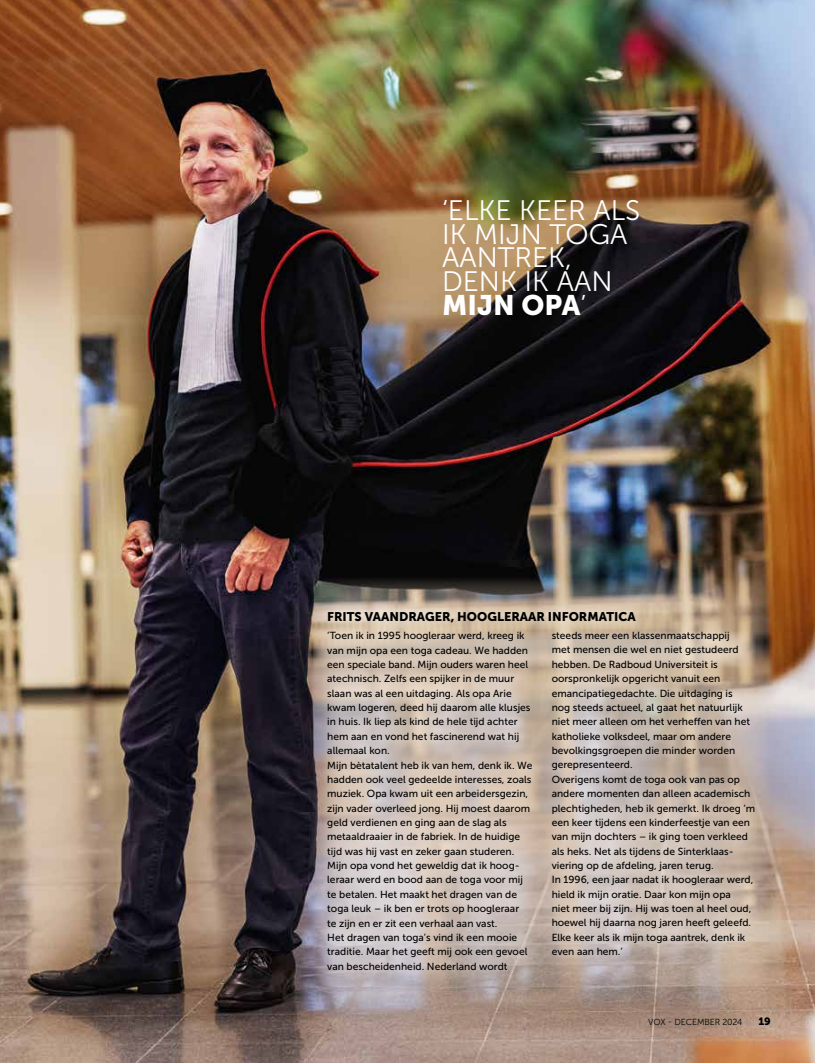
<style>
.page{position:relative;width:815px;height:1063px;background:#fff}
.page>*{position:absolute;margin:0;border:0;box-sizing:border-box;transform-origin:0 0}
.t1{font:28.12px/23.6px "Museo Sans 300";color:#fff}
.t2{font:28.12px "Museo Sans 900";color:#fff}
.t3{font:12.5px "Museo Sans 900";color:#000}
.t4{font:10.62px "Museo Sans 900";color:#000}
.t5{font:10.25px/14.4px "Museo Sans 500";color:#000}
.t6{font:8.75px "Museo Sans 300";letter-spacing:-.01em;color:#000}
.s1{font-family:"Museo Sans 300"}
</style>
<div class="page">
<img style="left:0;top:0;width:815px;height:1063px">
<img style="left:313px;top:577px;width:458px;height:486px">
<svg style="left:315px;top:599px;width:452px;height:383px;background:#cabbb0"></svg>
<h1 class="t1" style="left:442px;top:199px;width:200px">‘ELKE KEER ALS<br>IK MIJN TOGA<br>AANTREK,<br>DENK IK AAN</h1>
<h1 class="t2" style="left:442px;top:289px;width:146px">MIJN OPA<span class="s1">’</span></h1>
<p class="t3" style="left:327px;top:610px;width:310px">FRITS VAANDRAGER, HOOGLERAAR INFORMATICA</p>
<p class="t5" style="left:327px;top:629px;width:207px">‘Toen ik in 1995 hoogleraar werd, kreeg ik van mijn opa een toga cadeau. We hadden een speciale band. Mijn ouders waren heel atechnisch. Zelfs een spijker in de muur slaan was al een uitdaging. Als opa Arie kwam logeren, deed hij daarom alle klusjes in huis. Ik liep als kind de hele tijd achter hem aan en vond het fascinerend wat hij allemaal kon.<br>Mijn bètatalent heb ik van hem, denk ik. We hadden ook veel gedeelde interesses, zoals muziek. Opa kwam uit een arbeidersgezin, zijn vader overleed jong. Hij moest daarom geld verdienen en ging aan de slag als metaaldraaier in de fabriek. In de huidige tijd was hij vast en zeker gaan studeren.<br>Mijn opa vond het geweldig dat ik hoog&shy;leraar werd en bood aan de toga voor mij te betalen. Het maakt het dragen van de toga leuk – ik ben er trots op hoogleraar<br>te zijn en er zit een verhaal aan vast.<br>Het dragen van toga’s vind ik een mooie traditie. Maar het geeft mij ook een gevoel van bescheidenheid. Nederland wordt</p>
<p class="t5" style="left:552px;top:628px;width:205px">steeds meer een klassenmaatschappij<br>met mensen die wel en niet gestudeerd hebben. De Radboud Universiteit is oorspronkelijk opgericht vanuit een emancipatiegedachte. Die uitdaging is<br>nog steeds actueel, al gaat het natuurlijk niet meer alleen om het verheffen van het katholieke volksdeel, maar om andere bevolkingsgroepen die minder worden gerepresenteerd.<br>Overigens komt de toga ook van pas op andere momenten dan alleen academisch plechtigheden, heb ik gemerkt. Ik droeg ‘m een keer tijdens een kinderfeestje van een van mijn dochters – ik ging toen verkleed als heks. Net als tijdens de Sinterklaas&shy;viering op de afdeling, jaren terug.<br>In 1996, een jaar nadat ik hoogleraar werd, hield ik mijn oratie. Daar kon mijn opa<br>niet meer bij zijn. Hij was toen al heel oud, hoewel hij daarna nog jaren heeft geleefd.<br>Elke keer als ik mijn toga aantrek, denk ik even aan hem.’</p>
<p class="t6" style="left:648px;top:1017px;width:96px">VOX - DECEMBER 2024</p>
<p class="t4" style="left:758px;top:1015px;width:14px">19</p>
</div>
